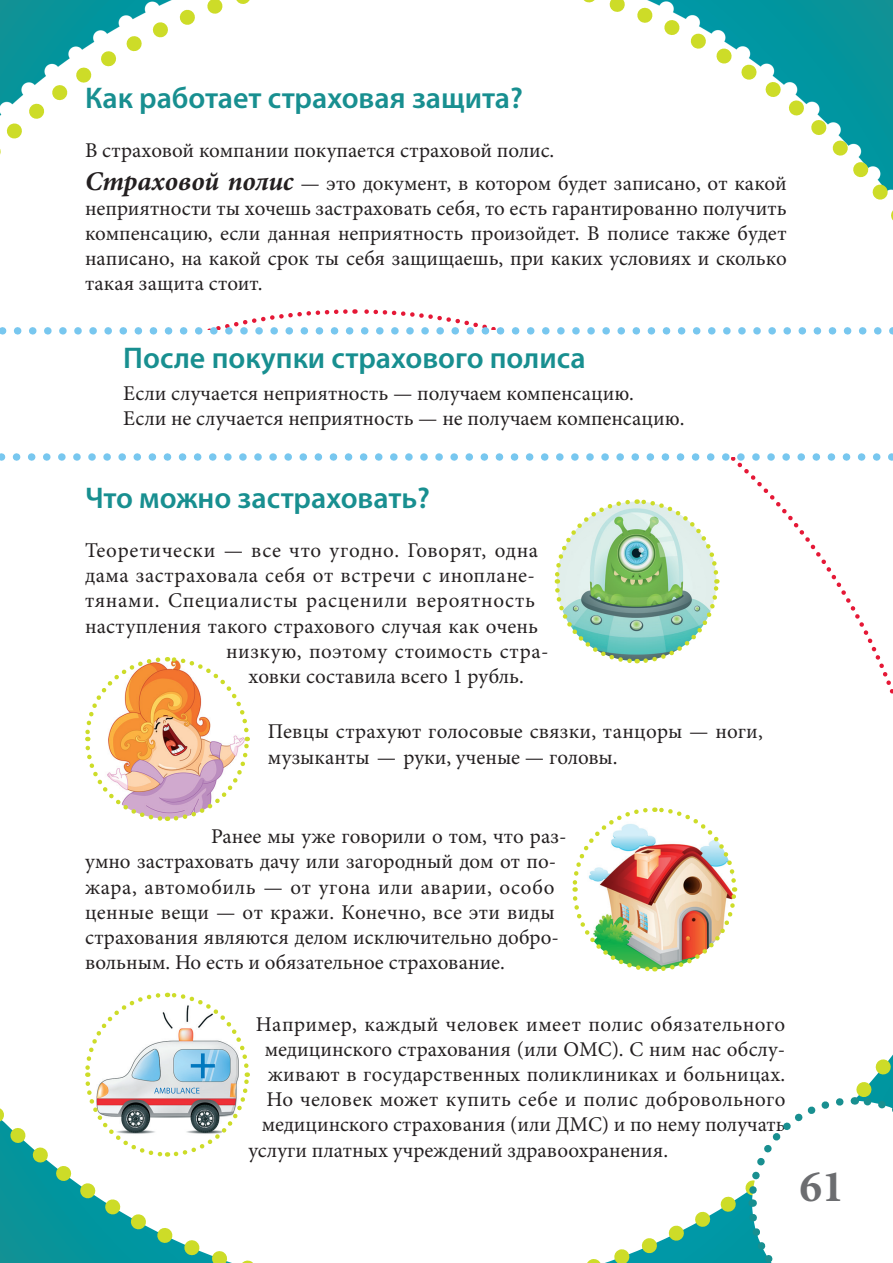
<style>
.page{position:relative;width:893px;height:1263px;background:#fff}
.page>*{position:absolute;margin:0;border:0;box-sizing:border-box;transform-origin:0 0}
.t1{font:700 45px "Minion Pro";color:#6c6d70}
.t2{font:600 30px "Myriad Pro";color:#188f90}
.t3{font:21px/25.2px "Minion Pro";letter-spacing:.01em;color:#231f20}
.t4{font:21px "Minion Pro";letter-spacing:.03em;color:#231f20}
.t5{font:21px "Minion Pro";letter-spacing:.035em;color:#231f20}
.s1{font-weight:700;font-style:italic;font-size:27px}
</style>
<div class="page">
<svg style="left:583px;top:0;width:310px;height:221px"></svg>
<svg style="left:0;top:0;width:354px;height:314px"></svg>
<svg style="left:587px;top:1054px;width:306px;height:209px"></svg>
<svg style="left:0;top:307px;width:350px;height:20px"></svg>
<svg style="left:0;top:1108px;width:253px;height:155px"></svg>
<svg style="left:0;top:453px;width:893px;height:8px"></svg>
<svg style="left:0;top:327px;width:893px;height:8px"></svg>
<svg style="left:744px;top:1093px;width:149px;height:170px"></svg>
<svg style="left:554px;top:499px;width:166px;height:165px"></svg>
<svg style="left:83px;top:992px;width:168px;height:167px"></svg>
<img style="left:572px;top:807px;width:166px;height:165px">
<svg style="left:85px;top:657px;width:165px;height:164px"></svg>
<h2 class="t2" style="left:85px;top:78px;width:439px">Как работает страховая защита?</h2>
<p class="t3" style="left:85px;top:134px;width:703px;line-height:32.4px">В страховой компании покупается страховой полис.<br><span class="s1">Страховой полис</span> — это документ, в котором будет записано, от какой</p>
<p class="t3" style="left:85px;top:196px;width:703px;text-align:justify">неприятности ты хочешь застраховать себя, то есть гарантированно получить компенсацию, если данная неприятность произойдет. В полисе также будет написано, на какой срок ты себя защищаешь, при каких условиях и сколько такая защита стоит.</p>
<h2 class="t2" style="left:123px;top:339px;width:464px">После покупки страхового полиса</h2>
<p class="t3" style="left:123px;top:381px;width:563px">Если случается неприятность — получаем компенсацию.<br>Если не случается неприятность — не получаем компенсацию.</p>
<h2 class="t2" style="left:85px;top:479px;width:347px">Что можно застраховать?</h2>
<p class="t4" style="left:85px;top:536px;width:454px">Теоретически — все что угодно. Говорят, одна</p>
<p class="t3" style="left:85px;top:563px;width:452px">дама застраховала себя от встречи с иноплане-</p>
<p class="t5" style="left:85px;top:587px;width:452px">тянами. Специалисты расценили вероятность</p>
<p class="t3" style="left:85px;top:613px;width:454px">наступления такого страхового случая как очень</p>
<p class="t3" style="left:226px;top:639px;width:324px">низкую, поэтому стоимость стра-</p>
<p class="t3" style="left:249px;top:664px;width:277px">ховки составила всего 1 рубль.</p>
<p class="t3" style="left:268px;top:719px;width:497px">Певцы страхуют голосовые связки, танцоры — ноги, музыканты — руки, ученые — головы.</p>
<p class="t3" style="left:85px;top:824px;width:483px;text-indent:126px">Ранее мы уже говорили о том, что раз&shy;умно застраховать дачу или загородный дом от по&shy;жара, автомобиль — от угона или аварии, особо ценные вещи — от кражи. Конечно, все эти виды страхования являются делом исключительно добро&shy;вольным. Но есть и обязательное страхование.</p>
<p class="t3" style="left:256px;top:1011px;width:531px">Например, каждый человек имеет полис обязательного</p>
<p class="t3" style="left:265px;top:1037px;width:522px">медицинского страхования (или ОМС). С ним нас обслу-</p>
<p class="t3" style="left:268px;top:1062px;width:519px">живают в государственных поликлиниках и больницах.</p>
<p class="t3" style="left:266px;top:1087px;width:521px">Но человек может купить себе и полис добровольного</p>
<p class="t3" style="left:262px;top:1112px;width:525px">медицинского страхования (или ДМС) и по нему получать</p>
<p class="t3" style="left:248px;top:1137px;width:421px">услуги платных учреждений здравоохранения.</p>
<h1 class="t1" style="left:799px;top:1155px;width:46px">61</h1>
</div>
